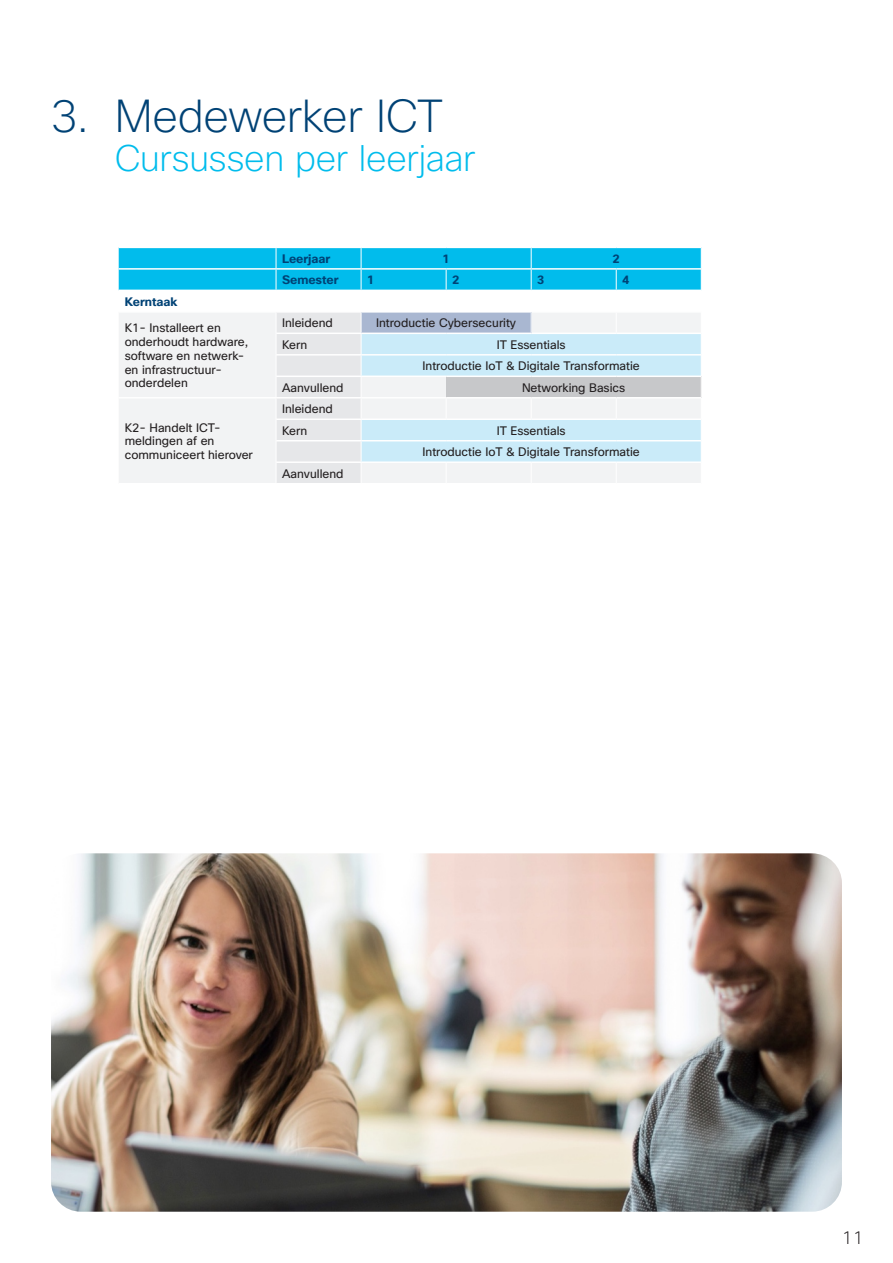
<style>
.page{position:relative;width:893px;height:1263px;background:#fff}
.page>*{position:absolute;margin:0;border:0;box-sizing:border-box;transform-origin:0 0}
.kop_hoofdstukken{font:200 45px "Cisco Sans";letter-spacing:-.015em;color:#004275}
.kop_hoofdstukken-2{font:200 36px "Cisco Sans";letter-spacing:-.01em;color:#01bcec}
.t1{font:200 18px "Cisco Sans";color:#231f20}
.t2{font:12px/14px "Cisco Sans";color:#231f20}
.t3{font:700 12px "Cisco Sans";color:#004275}
</style>
<div class="page">
<svg style="left:119px;top:247px;width:583px;height:236px"></svg>
<hr style="left:276px;top:268px;width:85px;height:2px;background:#fff">
<hr style="left:361px;top:268px;width:85px;height:2px;background:#fff">
<hr style="left:446px;top:268px;width:85px;height:2px;background:#fff">
<hr style="left:531px;top:268px;width:85px;height:2px;background:#fff">
<hr style="left:616px;top:268px;width:85px;height:2px;background:#fff">
<hr style="left:276px;top:290px;width:85px;height:1px;background:#fff">
<hr style="left:361px;top:290px;width:85px;height:1px;background:#fff">
<hr style="left:446px;top:290px;width:85px;height:1px;background:#fff">
<hr style="left:531px;top:290px;width:85px;height:1px;background:#fff">
<hr style="left:616px;top:290px;width:85px;height:1px;background:#fff">
<hr style="left:276px;top:311px;width:85px;height:2px;background:#fff">
<hr style="left:361px;top:311px;width:85px;height:2px;background:#fff">
<hr style="left:446px;top:311px;width:85px;height:2px;background:#fff">
<hr style="left:531px;top:311px;width:85px;height:2px;background:#fff">
<hr style="left:616px;top:311px;width:85px;height:2px;background:#fff">
<hr style="left:276px;top:333px;width:85px;height:1px;background:#fff">
<hr style="left:361px;top:333px;width:85px;height:1px;background:#fff">
<hr style="left:446px;top:333px;width:85px;height:1px;background:#fff">
<hr style="left:531px;top:333px;width:85px;height:1px;background:#fff">
<hr style="left:616px;top:333px;width:85px;height:1px;background:#fff">
<hr style="left:276px;top:354px;width:85px;height:2px;background:#fff">
<hr style="left:361px;top:354px;width:85px;height:2px;background:#fff">
<hr style="left:446px;top:354px;width:85px;height:2px;background:#fff">
<hr style="left:531px;top:354px;width:85px;height:2px;background:#fff">
<hr style="left:616px;top:354px;width:85px;height:2px;background:#fff">
<hr style="left:276px;top:376px;width:85px;height:1px;background:#fff">
<hr style="left:361px;top:376px;width:85px;height:1px;background:#fff">
<hr style="left:446px;top:376px;width:85px;height:1px;background:#fff">
<hr style="left:531px;top:376px;width:85px;height:1px;background:#fff">
<hr style="left:616px;top:376px;width:85px;height:1px;background:#fff">
<hr style="left:276px;top:397px;width:85px;height:1px;background:#fff">
<hr style="left:361px;top:397px;width:85px;height:1px;background:#fff">
<hr style="left:446px;top:397px;width:85px;height:1px;background:#fff">
<hr style="left:531px;top:397px;width:85px;height:1px;background:#fff">
<hr style="left:616px;top:397px;width:85px;height:1px;background:#fff">
<hr style="left:276px;top:418px;width:85px;height:2px;background:#fff">
<hr style="left:361px;top:418px;width:85px;height:2px;background:#fff">
<hr style="left:446px;top:418px;width:85px;height:2px;background:#fff">
<hr style="left:531px;top:418px;width:85px;height:2px;background:#fff">
<hr style="left:616px;top:418px;width:85px;height:2px;background:#fff">
<hr style="left:276px;top:440px;width:85px;height:1px;background:#fff">
<hr style="left:361px;top:440px;width:85px;height:1px;background:#fff">
<hr style="left:446px;top:440px;width:85px;height:1px;background:#fff">
<hr style="left:531px;top:440px;width:85px;height:1px;background:#fff">
<hr style="left:616px;top:440px;width:85px;height:1px;background:#fff">
<hr style="left:276px;top:461px;width:85px;height:2px;background:#fff">
<hr style="left:361px;top:461px;width:85px;height:2px;background:#fff">
<hr style="left:446px;top:461px;width:85px;height:2px;background:#fff">
<hr style="left:531px;top:461px;width:85px;height:2px;background:#fff">
<hr style="left:616px;top:461px;width:85px;height:2px;background:#fff">
<hr style="left:119px;top:247px;width:157px;height:1px;background:#fff">
<hr style="left:276px;top:247px;width:85px;height:1px;background:#fff">
<hr style="left:361px;top:247px;width:85px;height:1px;background:#fff">
<hr style="left:446px;top:247px;width:85px;height:1px;background:#fff">
<hr style="left:531px;top:247px;width:85px;height:1px;background:#fff">
<hr style="left:616px;top:247px;width:85px;height:1px;background:#fff">
<img style="left:51px;top:853px;width:791px;height:359px">
<p class="kop_hoofdstukken" style="left:51px;top:88px;width:393px">3. Medewerker ICT</p>
<p class="kop_hoofdstukken-2" style="left:115px;top:136px;width:362px">Cursussen per leerjaar</p>
<p class="t3" style="left:282px;top:251px;width:50px">Leerjaar</p>
<p class="t3" style="left:443px;top:251px;width:9px">1</p>
<p class="t3" style="left:613px;top:251px;width:9px">2</p>
<p class="t3" style="left:282px;top:273px;width:58px">Semester</p>
<p class="t3" style="left:367px;top:273px;width:9px">1</p>
<p class="t3" style="left:452px;top:273px;width:9px">2</p>
<p class="t3" style="left:537px;top:273px;width:9px">3</p>
<p class="t3" style="left:622px;top:273px;width:9px">4</p>
<p class="t3" style="left:125px;top:294px;width:54px">Kerntaak</p>
<p class="t2" style="left:125px;top:320px;width:125px">K1- Installeert en onderhoudt hardware, software en netwerk&shy;en infrastructuur&shy;onderdelen</p>
<p class="t2" style="left:282px;top:316px;width:52px">Inleidend</p>
<p class="t2" style="left:376px;top:316px;width:141px">Introductie Cybersecurity</p>
<p class="t2" style="left:282px;top:338px;width:27px">Kern</p>
<p class="t2" style="left:497px;top:338px;width:70px">IT Essentials</p>
<p class="t2" style="left:423px;top:359px;width:219px">Introductie IoT &amp; Digitale Transformatie</p>
<p class="t2" style="left:282px;top:381px;width:63px">Aanvullend</p>
<p class="t2" style="left:522px;top:381px;width:105px">Networking Basics</p>
<p class="t2" style="left:125px;top:420px;width:130px">K2- Handelt ICT&shy;meldingen af en communiceert hierover</p>
<p class="t2" style="left:282px;top:402px;width:52px">Inleidend</p>
<p class="t2" style="left:282px;top:424px;width:27px">Kern</p>
<p class="t2" style="left:497px;top:424px;width:70px">IT Essentials</p>
<p class="t2" style="left:423px;top:445px;width:219px">Introductie IoT &amp; Digitale Transformatie</p>
<p class="t2" style="left:282px;top:467px;width:63px">Aanvullend</p>
<h3 class="t1" style="left:842px;top:1226px;width:23px">11</h3>
</div>
